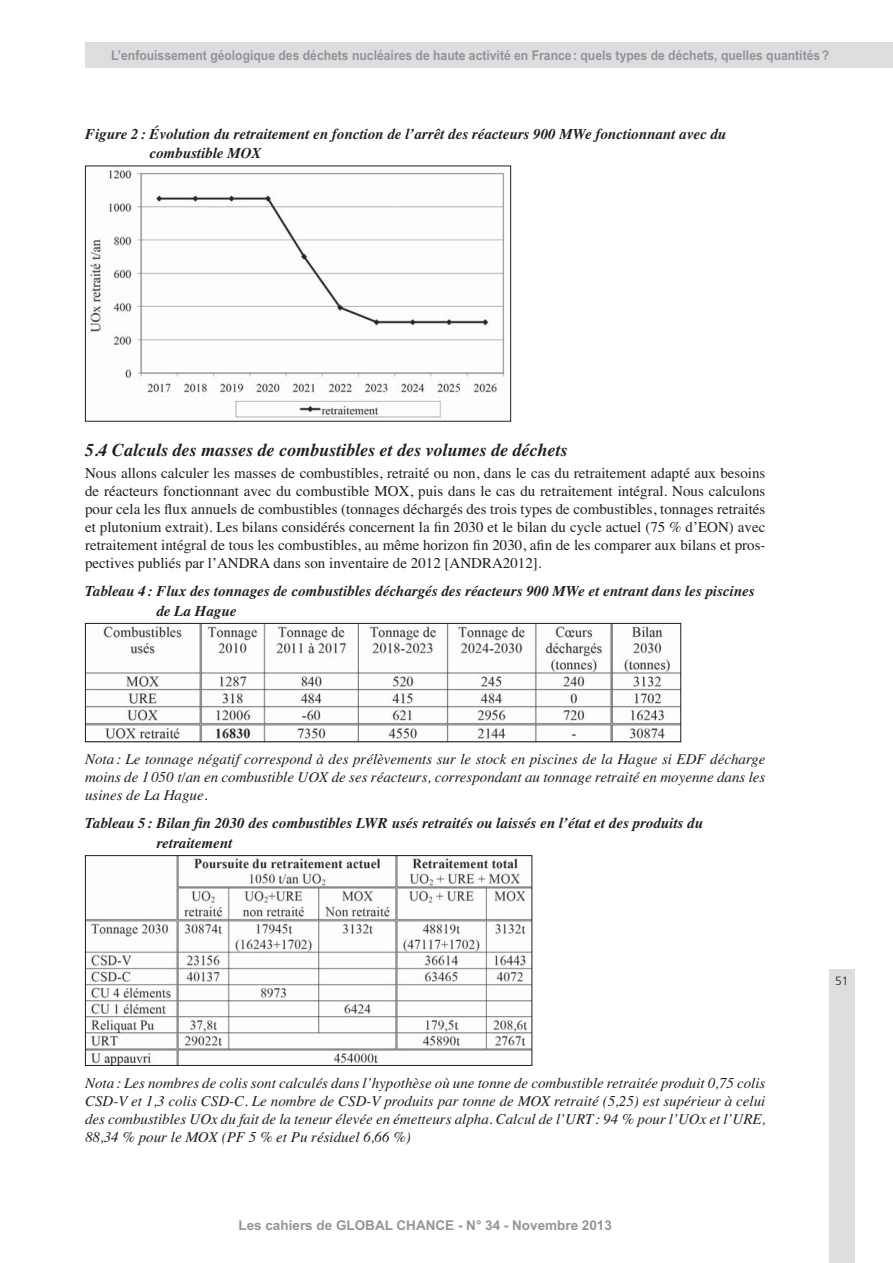
<style>
.page{position:relative;width:893px;height:1263px;background:#fff}
.page>*{position:absolute;margin:0;border:0;box-sizing:border-box;transform-origin:0 0}
.t1{font:italic 700 18px "Times";color:#231f20}
.t2{font:15px/18px "Times";color:#231f20;text-align:justify}
.t3{font:italic 15px/18px "Times";color:#231f20;text-align:justify}
.t4{font:italic 700 15px/19.5px "Times";color:#231f20}
.t5{font:700 13.5px "Arial";color:#939598;scale:.9 1}
.t6{font:700 13.5px "Arial";color:#939598}
.t7{font:300 12px "Frutiger";color:#231f20}
</style>
<div class="page">
<div style="left:829px;top:969px;width:26px;height:294px;background:#dcddde"></div>
<div style="left:85px;top:43px;width:808px;height:25px;background:#dcddde"></div>
<img style="left:90px;top:170px;width:415px;height:248px">
<div style="left:85px;top:166px;width:426px;height:256px;border:1px solid #231f20"></div>
<img style="left:87px;top:625px;width:592px;height:115px">
<div style="left:85px;top:623px;width:596px;height:119px;border:1px solid #231f20"></div>
<img style="left:87px;top:857px;width:443px;height:207px">
<div style="left:85px;top:855px;width:447px;height:211px;border:1px solid #231f20"></div>
<p class="t5" style="left:111px;top:48px;width:799px">L’enfouissement géologique des déchets nucléaires de haute activité en France : quels types de déchets, quelles quantités ?</p>
<p class="t4" style="left:149px;top:125px;width:578px;text-indent:-64px">Figure 2 : Évolution du retraitement en fonction de l’arrêt des réacteurs 900 MWe fonctionnant avec du combustible MOX</p>
<p class="t1" style="left:85px;top:443px;width:484px">5.4 Calculs des masses de combustibles et des volumes de déchets</p>
<p class="t2" style="left:85px;top:466px;width:682px">Nous allons calculer les masses de combustibles, retraité ou non, dans le cas du retraitement adapté aux besoins de réacteurs fonctionnant avec du combustible MOX, puis dans le cas du retraitement intégral. Nous calculons pour cela les flux annuels de combustibles (tonnages déchargés des trois types de combustibles, tonnages retraités et plutonium extrait). Les bilans considérés concernent la fin 2030 et le bilan du cycle actuel (75 % d’EON) avec retraitement intégral de tous les combustibles, au même horizon fin 2030, afin de les comparer aux bilans et pros&shy;pectives publiés par l’ANDRA dans son inventaire de 2012 [ANDRA2012].</p>
<p class="t4" style="left:156px;top:583px;width:600px;text-indent:-71px">Tableau 4 : Flux des tonnages de combustibles déchargés des réacteurs 900 MWe et entrant dans les piscines de La Hague</p>
<p class="t3" style="left:85px;top:752px;width:682px">Nota : Le tonnage négatif correspond à des prélèvements sur le stock en piscines de la Hague si EDF décharge moins de 1 050 t/an en combustible UOX de ses réacteurs, correspondant au tonnage retraité en moyenne dans les usines de La Hague.</p>
<p class="t4" style="left:156px;top:815px;width:548px;text-indent:-71px">Tableau 5 : Bilan fin 2030 des combustibles LWR usés retraités ou laissés en l’état et des produits du retraitement</p>
<p class="t3" style="left:85px;top:1075px;width:682px">Nota : Les nombres de colis sont calculés dans l’hypothèse où une tonne de combustible retraitée produit 0,75 colis CSD-V et 1,3 colis CSD-C. Le nombre de CSD-V produits par tonne de MOX retraité (5,25) est supérieur à celui des combustibles UOx du fait de la teneur élevée en émetteurs alpha. Calcul de l’URT : 94 % pour l’UOx et l’URE, 88,34 % pour le MOX (PF 5 % et Pu résiduel 6,66 %)</p>
<p class="t6" style="left:238px;top:1218px;width:375px">Les cahiers de GLOBAL CHANCE - N° 34 - Novembre 2013</p>
<p class="t7" style="left:835px;top:976px;width:15px">51</p>
</div>
